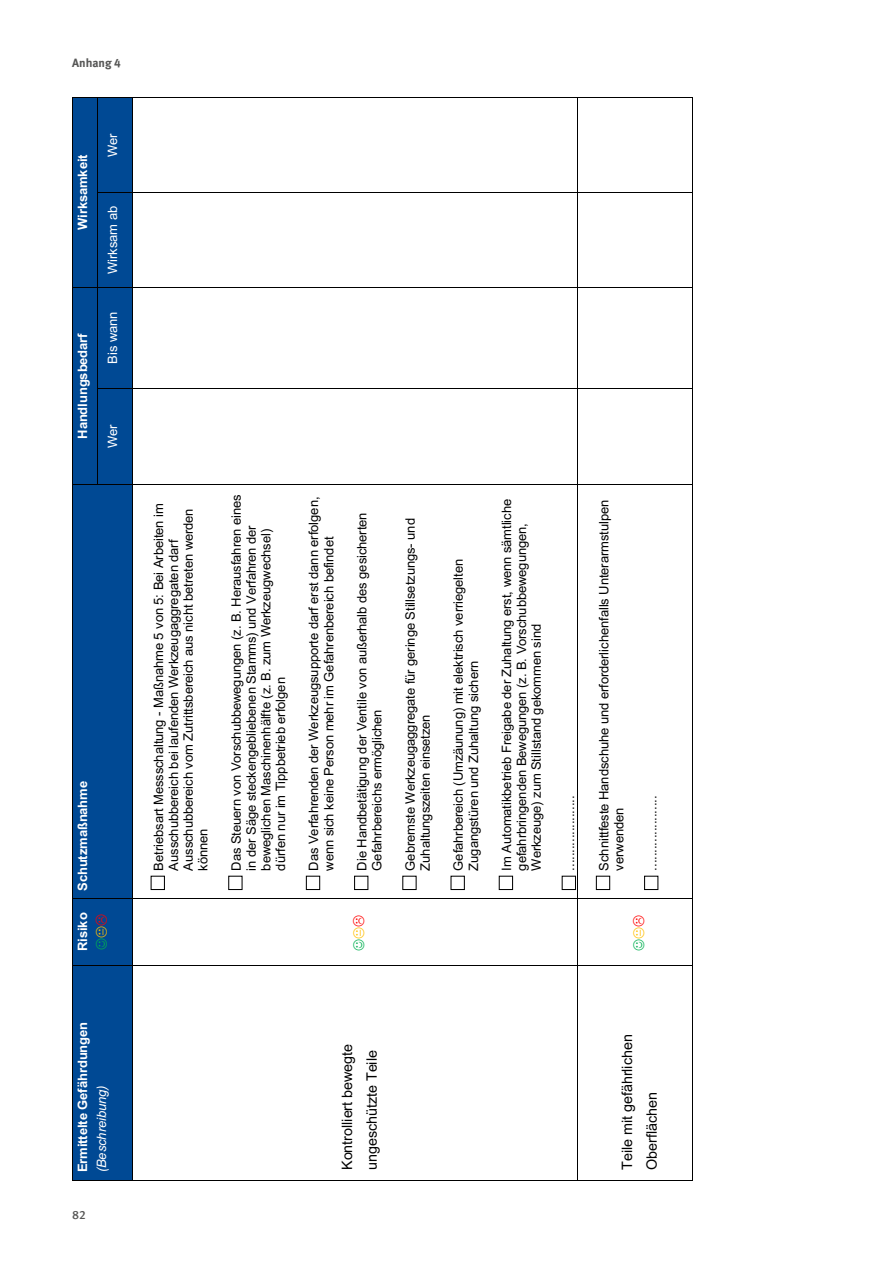
<style>
.page{position:relative;width:893px;height:1263px;background:#fff}
.page>*{position:absolute;margin:0;border:0;box-sizing:border-box;transform-origin:0 0}
.t1{font:14.4px/24.6px "Arial";letter-spacing:-.005em;color:#000}
.t2{font:13.05px/14.9px "Arial";letter-spacing:-.005em;color:#000}
.t3{font:700 13.05px/19.2px "Arial";letter-spacing:-.01em;color:#fff}
.t4{font:13.05px "Arial";letter-spacing:-.01em;color:#fff}
.t5{font:700 12px "DGUV Meta";color:#565655}
.t6{font:500 12px "DGUV Meta";color:#565655}
.s1{font-weight:400;font-style:italic}
</style>
<div class="page">
<div style="left:72px;top:965px;width:60px;height:215px;background:#004994"></div>
<div style="left:72px;top:899px;width:60px;height:65px;background:#004994"></div>
<div style="left:72px;top:485px;width:60px;height:413px;background:#004994"></div>
<div style="left:72px;top:288px;width:25px;height:196px;background:#004994"></div>
<div style="left:72px;top:98px;width:25px;height:189px;background:#004994"></div>
<hr style="left:72px;top:965px;width:1px;height:215px;background:#000">
<hr style="left:72px;top:899px;width:1px;height:66px;background:#000">
<hr style="left:72px;top:485px;width:1px;height:413px;background:#000">
<hr style="left:72px;top:288px;width:1px;height:197px;background:#000">
<hr style="left:72px;top:98px;width:1px;height:189px;background:#000">
<div style="left:98px;top:388px;width:34px;height:96px;background:#004994"></div>
<div style="left:98px;top:288px;width:34px;height:100px;background:#004994"></div>
<div style="left:98px;top:193px;width:34px;height:94px;background:#004994"></div>
<div style="left:98px;top:98px;width:34px;height:95px;background:#004994"></div>
<svg style="left:72px;top:1180px;width:26px;height:1px"></svg>
<svg style="left:73px;top:965px;width:25px;height:1px"></svg>
<svg style="left:72px;top:898px;width:26px;height:1px"></svg>
<hr style="left:97px;top:388px;width:1px;height:97px;background:#000">
<hr style="left:97px;top:288px;width:1px;height:100px;background:#000">
<svg style="left:72px;top:287px;width:26px;height:1px"></svg>
<hr style="left:97px;top:193px;width:1px;height:94px;background:#000">
<hr style="left:97px;top:98px;width:1px;height:95px;background:#000">
<svg style="left:72px;top:97px;width:26px;height:1px"></svg>
<hr style="left:98px;top:1180px;width:34px;height:1px;background:#000">
<hr style="left:98px;top:965px;width:34px;height:1px;background:#000">
<hr style="left:98px;top:898px;width:34px;height:1px;background:#000">
<hr style="left:98px;top:485px;width:34px;height:1px;background:#000">
<hr style="left:98px;top:388px;width:34px;height:1px;background:#000">
<hr style="left:98px;top:287px;width:34px;height:1px;background:#000">
<hr style="left:98px;top:193px;width:34px;height:1px;background:#000">
<hr style="left:98px;top:97px;width:34px;height:1px;background:#000">
<div style="left:151px;top:876px;width:14px;height:14px;border:1px solid #000"></div>
<div style="left:228px;top:876px;width:15px;height:14px;border:1px solid #000"></div>
<div style="left:306px;top:876px;width:14px;height:14px;border:1px solid #000"></div>
<div style="left:354px;top:876px;width:14px;height:14px;border:1px solid #000"></div>
<div style="left:450px;top:876px;width:15px;height:14px;border:1px solid #000"></div>
<div style="left:499px;top:876px;width:14px;height:14px;border:1px solid #000"></div>
<div style="left:562px;top:876px;width:14px;height:14px;border:1px solid #000"></div>
<hr style="left:132px;top:965px;width:1px;height:215px;background:#000">
<hr style="left:132px;top:899px;width:1px;height:66px;background:#000">
<hr style="left:132px;top:485px;width:1px;height:413px;background:#000">
<hr style="left:132px;top:388px;width:1px;height:97px;background:#000">
<hr style="left:132px;top:288px;width:1px;height:100px;background:#000">
<hr style="left:132px;top:193px;width:1px;height:94px;background:#000">
<hr style="left:132px;top:98px;width:1px;height:95px;background:#000">
<hr style="left:133px;top:1180px;width:444px;height:1px;background:#000">
<hr style="left:133px;top:965px;width:444px;height:1px;background:#000">
<hr style="left:133px;top:898px;width:444px;height:1px;background:#000">
<hr style="left:133px;top:485px;width:444px;height:1px;background:#000">
<hr style="left:133px;top:388px;width:444px;height:1px;background:#000">
<hr style="left:133px;top:287px;width:444px;height:1px;background:#000">
<hr style="left:133px;top:193px;width:444px;height:1px;background:#000">
<hr style="left:133px;top:97px;width:444px;height:1px;background:#000">
<div style="left:596px;top:876px;width:14px;height:14px;border:1px solid #000"></div>
<div style="left:644px;top:876px;width:14px;height:14px;border:1px solid #000"></div>
<hr style="left:577px;top:965px;width:1px;height:215px;background:#000">
<hr style="left:577px;top:899px;width:1px;height:66px;background:#000">
<hr style="left:577px;top:485px;width:1px;height:413px;background:#000">
<hr style="left:577px;top:388px;width:1px;height:97px;background:#000">
<hr style="left:577px;top:288px;width:1px;height:100px;background:#000">
<hr style="left:577px;top:193px;width:1px;height:94px;background:#000">
<hr style="left:577px;top:98px;width:1px;height:95px;background:#000">
<hr style="left:578px;top:1180px;width:114px;height:1px;background:#000">
<hr style="left:692px;top:965px;width:1px;height:215px;background:#000">
<hr style="left:578px;top:965px;width:114px;height:1px;background:#000">
<hr style="left:692px;top:899px;width:1px;height:66px;background:#000">
<hr style="left:578px;top:898px;width:114px;height:1px;background:#000">
<hr style="left:692px;top:485px;width:1px;height:413px;background:#000">
<hr style="left:578px;top:485px;width:114px;height:1px;background:#000">
<hr style="left:692px;top:388px;width:1px;height:97px;background:#000">
<hr style="left:578px;top:388px;width:114px;height:1px;background:#000">
<hr style="left:692px;top:288px;width:1px;height:100px;background:#000">
<hr style="left:578px;top:287px;width:114px;height:1px;background:#000">
<hr style="left:692px;top:193px;width:1px;height:94px;background:#000">
<hr style="left:578px;top:193px;width:114px;height:1px;background:#000">
<hr style="left:692px;top:98px;width:1px;height:95px;background:#000">
<hr style="left:578px;top:97px;width:114px;height:1px;background:#000">
<p class="t5" style="left:72px;top:56px;width:50px">Anhang 4</p>
<p class="t3" style="left:73px;top:230px;width:77px;rotate:-90deg">Wirksamkeit</p>
<p class="t3" style="left:73px;top:439px;width:107px;rotate:-90deg">Handlungsbedarf</p>
<p class="t4" style="left:104px;top:157px;width:25px;rotate:-90deg">Wer</p>
<p class="t4" style="left:104px;top:274px;width:69px;rotate:-90deg">Wirksam ab</p>
<p class="t4" style="left:104px;top:364px;width:54px;rotate:-90deg">Bis wann</p>
<p class="t4" style="left:104px;top:448px;width:25px;rotate:-90deg">Wer</p>
<p class="t3" style="left:73px;top:891px;width:111px;rotate:-90deg">Schutzmaßnahme</p>
<p class="t3" style="left:73px;top:951px;width:40px;rotate:-90deg">Risiko</p>
<p class="t3" style="left:73px;top:1172px;width:152px;rotate:-90deg">Ermittelte Gefährdungen <span class="s1">(Beschreibung)</span></p>
<p class="t6" style="left:72px;top:1208px;width:15px">82</p>
<p class="t2" style="left:151px;top:870px;width:369px;rotate:-90deg">Betriebsart Messschaltung - Maßnahme 5 von 5: Bei Arbeiten im Ausschubbereich bei laufenden Werkzeugaggregaten darf Ausschubbereich vom Zutrittsbereich aus nicht betreten werden können</p>
<p class="t2" style="left:229px;top:870px;width:377px;rotate:-90deg">Das Steuern von Vorschubbewegungen (z. B. Herausfahren eines in der Säge steckengebliebenen Stamms) und Verfahren der beweglichen Maschinenhälfte (z. B. zum Werkzeugwechsel) dürfen nur im Tippbetrieb erfolgen</p>
<p class="t2" style="left:306px;top:870px;width:375px;rotate:-90deg">Das Verfahrenden der Werkzeugsupporte darf erst dann erfolgen, wenn sich keine Person mehr im Gefahrenbereich befindet</p>
<p class="t2" style="left:354px;top:870px;width:360px;rotate:-90deg">Die Handbetätigung der Ventile von außerhalb des gesicherten<br>Gefahrbereichs ermöglichen</p>
<p class="t2" style="left:403px;top:870px;width:354px;rotate:-90deg">Gebremste Werkzeugaggregate für geringe Stillsetzungs- und<br>Zuhaltungszeiten einsetzen</p>
<p class="t2" style="left:451px;top:870px;width:313px;rotate:-90deg">Gefahrbereich (Umzäunung) mit elektrisch verriegelten<br>Zugangstüren und Zuhaltung sichern</p>
<p class="t2" style="left:499px;top:870px;width:373px;rotate:-90deg">Im Automatikbetrieb Freigabe der Zuhaltung erst, wenn sämtliche gefahrbringenden Bewegungen (z. B. Vorschubbewegungen,<br>Werkzeuge) zum Stillstand gekommen sind</p>
<p class="t2" style="left:562px;top:870px;width:76px;rotate:-90deg">.....................</p>
<p class="t2" style="left:596px;top:870px;width:372px;rotate:-90deg">Schnittfeste Handschuhe und erforderlichenfalls Unterarmstulpen verwenden</p>
<p class="t2" style="left:644px;top:870px;width:76px;rotate:-90deg">.....................</p>
<p class="t1" style="left:335px;top:1170px;width:128px;rotate:-90deg">Kontrolliert bewegte ungeschützte Teile</p>
<p class="t1" style="left:615px;top:1170px;width:137px;rotate:-90deg">Teile mit gefährlichen<br>Oberflächen</p>
</div>
